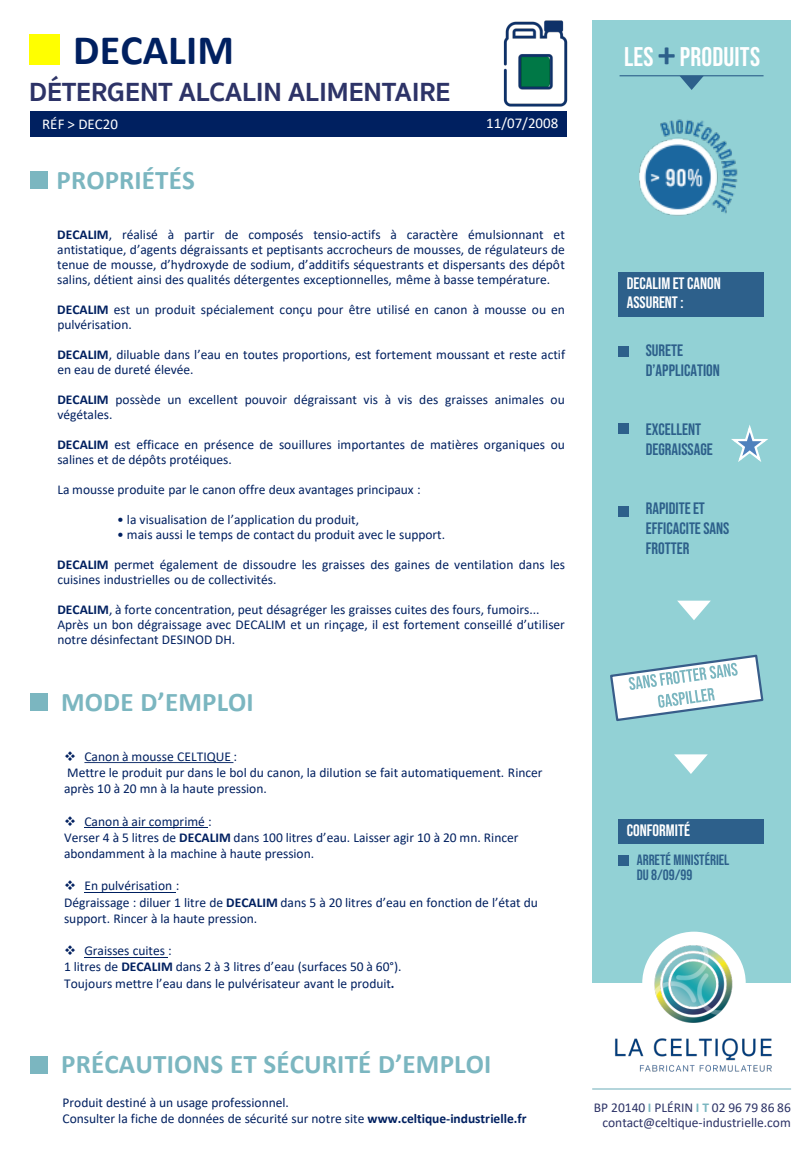
<style>
.page{position:relative;width:810px;height:1170px;background:#fff}
.page>*{position:absolute;margin:0;border:0;box-sizing:border-box;transform-origin:0 0}
.t1{font:700 42px "Calibri";letter-spacing:.005em;color:#002060}
.t2{font:700 27px "Calibri";letter-spacing:.005em;color:#7bb6c0}
.t3{font:700 27px "Sukhumvit Set";color:#2d3367}
.t4{font:27px "Bebas Neue";letter-spacing:.005em;color:#fff}
.t5{font:16.5px/19.8px "Bebas Neue";color:#2d608b}
.t6{font:16.5px/19.8px "Bebas Neue";color:#fff}
.t7{font:15px/15px "Bebas Neue";color:#2d608b}
.t8{font:15px "Calibri";color:#fff}
.t9{font:13.5px/15.1px "Calibri";color:#002060}
.t10{font:13.5px/15px "Calibri";color:#2d3367;text-align:right}
.s1{font-weight:700}
.s2{font-family:"Calibri";font-weight:700;font-size:36px;color:#2d608b}
.s3{font-weight:700;color:#7bb6c0}
</style>
<div class="page">
<div style="left:592px;top:20px;width:199px;height:963px;background:#92d1d5"></div>
<div style="left:31px;top:112px;width:536px;height:25px;background:#002060"></div>
<div style="left:30px;top:34px;width:30px;height:31px;background:#ff0"></div>
<img style="left:503px;top:20px;width:65px;height:87px">
<div style="left:30px;top:172px;width:18px;height:17px;background:#7bb6c0"></div>
<svg style="left:84px;top:762px;width:149px;height:1px"></svg>
<hr style="left:84px;top:827px;width:124px;height:1px;background:#002060">
<hr style="left:84px;top:892px;width:92px;height:1px;background:#002060">
<hr style="left:84px;top:957px;width:84px;height:1px;background:#002060">
<div style="left:30px;top:693px;width:18px;height:18px;background:#7bb6c0"></div>
<div style="left:30px;top:1056px;width:18px;height:18px;background:#7bb6c0"></div>
<hr style="left:620px;top:75px;width:144px;height:1px;background:#2d608b">
<svg style="left:680px;top:76px;width:24px;height:14px"></svg>
<div style="left:618px;top:272px;width:146px;height:44px;background:#2d608b"></div>
<div style="left:618px;top:346px;width:11px;height:11px;background:#2d608b"></div>
<div style="left:618px;top:424px;width:11px;height:10px;background:#2d608b"></div>
<div style="left:618px;top:506px;width:11px;height:10px;background:#2d608b"></div>
<svg style="left:674px;top:754px;width:34px;height:20px"></svg>
<div style="left:618px;top:820px;width:146px;height:24px;background:#2d608b"></div>
<div style="left:618px;top:855px;width:11px;height:11px;background:#2d608b"></div>
<hr style="left:592px;top:1088px;width:199px;height:2px;background:#7bb6c0">
<img style="left:599px;top:931px;width:190px;height:158px">
<img style="left:639px;top:119px;width:99px;height:97px">
<svg style="left:731px;top:425px;width:37px;height:37px"></svg>
<svg style="left:610px;top:654px;width:154px;height:67px"></svg>
<svg style="left:677px;top:601px;width:34px;height:19px"></svg>
<h1 class="t1" style="left:73px;top:20px;width:163px">DECALIM</h1>
<p class="t3" style="left:29px;top:72px;width:423px">DÉTERGENT ALCALIN ALIMENTAIRE</p>
<p class="t8" style="left:42px;top:114px;width:77px">RÉF &gt; DEC20</p>
<p class="t8" style="left:486px;top:113px;width:73px">11/07/2008</p>
<p class="t2" style="left:56px;top:161px;width:140px">PROPRIÉTÉS</p>
<p class="t9" style="left:57px;top:227px;width:509px;text-align:justify"><span class="s1">DECALIM</span>, réalisé à partir de composés tensio-actifs à caractère émulsionnant et antistatique, d’agents dégraissants et peptisants accrocheurs de mousses, de régulateurs de tenue de mousse, d’hydroxyde de sodium, d’additifs séquestrants et dispersants des dépôt salins, détient ainsi des qualités détergentes exceptionnelles, même à basse température.</p>
<p class="t9" style="left:57px;top:301px;width:509px"><span class="s1">DECALIM</span> est un produit spécialement conçu pour être utilisé en canon à mousse ou en pulvérisation.</p>
<p class="t9" style="left:57px;top:346px;width:509px"><span class="s1">DECALIM</span>, diluable dans l’eau en toutes proportions, est fortement moussant et reste actif en eau de dureté élevée.</p>
<p class="t9" style="left:57px;top:391px;width:509px"><span class="s1">DECALIM</span> possède un excellent pouvoir dégraissant vis à vis des graisses animales ou végétales.</p>
<p class="t9" style="left:57px;top:436px;width:509px"><span class="s1">DECALIM</span> est efficace en présence de souillures importantes de matières organiques ou salines et de dépôts protéiques.</p>
<p class="t9" style="left:57px;top:481px;width:365px">La mousse produite par le canon offre deux avantages principaux :</p>
<p class="t9" style="left:117px;top:511px;width:243px">• la visualisation de l’application du produit,</p>
<p class="t9" style="left:117px;top:526px;width:329px">• mais aussi le temps de contact du produit avec le support.</p>
<p class="t9" style="left:57px;top:557px;width:509px"><span class="s1">DECALIM</span> permet également de dissoudre les graisses des gaines de ventilation dans les cuisines industrielles ou de collectivités.</p>
<p class="t9" style="left:57px;top:601px;width:484px"><span class="s1">DECALIM</span>, à forte concentration, peut désagréger les graisses cuites des fours, fumoirs...</p>
<p class="t9" style="left:57px;top:616px;width:509px">Après un bon dégraissage avec DECALIM et un rinçage, il est fortement conseillé d’utiliser notre désinfectant DESINOD DH.</p>
<p class="t2" style="left:61px;top:683px;width:194px">MODE D’EMPLOI</p>
<p class="t9" style="left:64px;top:748px;width:174px">❖ Canon à mousse CELTIQUE :</p>
<p class="t9" style="left:64px;top:764px;width:480px;line-height:16.2px">Mettre le produit pur dans le bol du canon, la dilution se fait automatiquement. Rincer après 10 à 20 mn à la haute pression.</p>
<p class="t9" style="left:64px;top:813px;width:149px">❖ Canon à air comprimé :</p>
<p class="t9" style="left:64px;top:829px;width:456px;line-height:16.2px">Verser 4 à 5 litres de <span class="s1">DECALIM</span> dans 100 litres d’eau. Laisser agir 10 à 20 mn. Rincer abondamment à la machine à haute pression.</p>
<p class="t9" style="left:64px;top:878px;width:117px">❖ En pulvérisation :</p>
<p class="t9" style="left:64px;top:894px;width:475px;line-height:16.2px">Dégraissage : diluer 1 litre de <span class="s1">DECALIM</span> dans 5 à 20 litres d’eau en fonction de l’état du support. Rincer à la haute pression.</p>
<p class="t9" style="left:64px;top:943px;width:109px">❖ Graisses cuites :</p>
<p class="t9" style="left:64px;top:959px;width:339px">1 litres de <span class="s1">DECALIM</span> dans 2 à 3 litres d’eau (surfaces 50 à 60°).</p>
<p class="t9" style="left:64px;top:975px;width:332px">Toujours mettre l’eau dans le pulvérisateur avant le produit<span class="s1">.</span></p>
<p class="t2" style="left:61px;top:1045px;width:432px">PRÉCAUTIONS ET SÉCURITÉ D’EMPLOI</p>
<p class="t9" style="left:62px;top:1094px;width:228px">Produit destiné à un usage professionnel.</p>
<p class="t9" style="left:62px;top:1111px;width:466px">Consulter la fiche de données de sécurité sur notre site <span class="s1">www.celtique-industrielle.fr</span></p>
<p class="t4" style="left:624px;top:41px;width:138px">LES <span class="s2">+</span> PRODUITS</p>
<p class="t6" style="left:627px;top:273px;width:96px">DECALIM ET CANON<br>ASSURENT :</p>
<p class="t5" style="left:646px;top:340px;width:76px">SURETE<br>D’APPLICATION</p>
<p class="t5" style="left:646px;top:419px;width:69px">EXCELLENT<br>DEGRAISSAGE</p>
<p class="t5" style="left:646px;top:499px;width:85px">RAPIDITE ET<br>EFFICACITE SANS<br>FROTTER</p>
<p class="t6" style="left:627px;top:821px;width:65px">CONFORMITÉ</p>
<p class="t7" style="left:637px;top:853px;width:94px">ARRETÉ MINISTÉRIEL<br>DU 8/09/99</p>
<p class="t10" style="left:594px;top:1100px;width:198px">BP 20140 <span class="s3">I</span> PLÉRIN <span class="s3">I T</span> 02 96 79 86 86 contact@celtique-industrielle.com</p>
</div>
